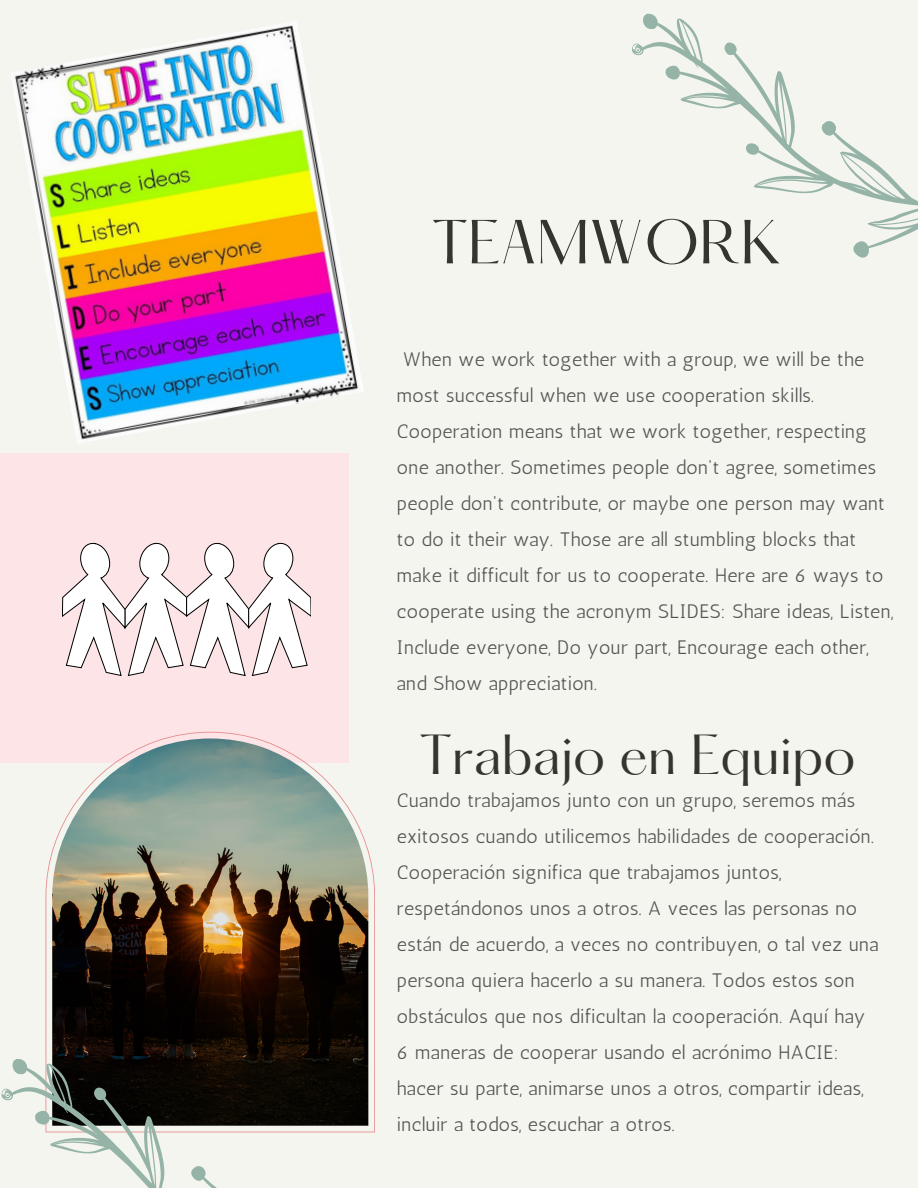
<style>
.page{position:relative;width:918px;height:1188px;background:#f5f5ef}
.page>*{position:absolute;margin:0;border:0;box-sizing:border-box;transform-origin:0 0}
.t1{font:54.3px "Hatton";color:#35342f}
.t2{font:49.35px "Hatton";color:#35342f}
.t3{font:19.5px/36px "Antic";letter-spacing:.02em;color:#545454}
</style>
<div class="page">
<div style="left:0;top:454px;width:349px;height:309px;background:#fde4e6"></div>
<img style="left:52px;top:738px;width:316px;height:195px">
<svg style="left:62px;top:542px;width:249px;height:134px"></svg>
<img style="left:11px;top:22px;width:352px;height:421px">
<svg style="left:632px;top:13px;width:286px;height:245px"></svg>
<svg style="left:1px;top:933px;width:374px;height:255px"></svg>
<h1 class="t1" style="left:432px;top:217px;width:351px">TEAMWORK</h1>
<p class="t3" style="left:397px;top:341px;width:498px;text-indent:6px">When we work together with a group, we will be the most successful when we use cooperation skills.<br>Cooperation means that we work together, respecting one another. Sometimes people don't agree, sometimes people don't contribute, or maybe one person may want to do it their way. Those are all stumbling blocks that make it difficult for us to cooperate. Here are 6 ways to cooperate using the acronym SLIDES: Share ideas, Listen, Include everyone, Do your part, Encourage each other, and Show appreciation.</p>
<p class="t2" style="left:419px;top:731px;width:438px">Trabajo en Equipo</p>
<h2 class="t3" style="left:397px;top:783px;width:483px">Cuando trabajamos junto con un grupo, seremos más exitosos cuando utilicemos habilidades de cooperación.<br>Cooperación significa que trabajamos juntos, respetándonos unos a otros. A veces las personas no están de acuerdo, a veces no contribuyen, o tal vez una persona quiera hacerlo a su manera. Todos estos son obstáculos que nos dificultan la cooperación. Aquí hay 6 maneras de cooperar usando el acrónimo HACIE: hacer su parte, animarse unos a otros, compartir ideas, incluir a todos, escuchar a otros.</h2>
</div>
